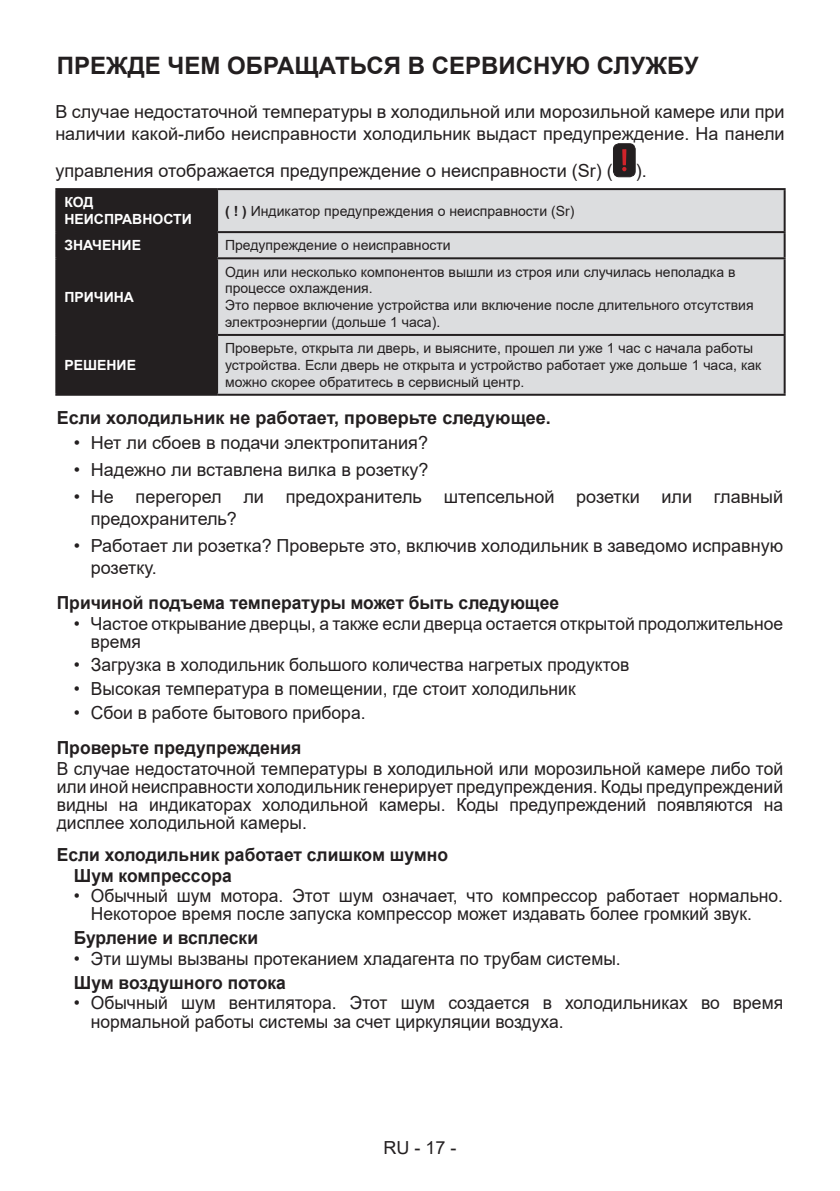
<style>
.page{position:relative;width:840px;height:1191px;background:#fff}
.page>*{position:absolute;margin:0;border:0;box-sizing:border-box;transform-origin:0 0}
.BASLIK_1{font:700 24px "Arial";color:#231f20}
.Madde_noktali{font:18px/18px "Arial";color:#231f20}
.paragraf_yazi{font:18px/18px "Arial";color:#231f20}
.Paragraf_Baslik{font:700 18px "Arial";color:#231f20}
.Tablo_yazi{font:14px/16.8px "Arial";color:#231f20}
.Tablo_yazi-2{font:700 14px/16.8px "Arial";color:#fff}
.s1{font-weight:700}
</style>
<div class="page">
<div style="left:613px;top:144px;width:21px;height:33px;background:#231f20;border-radius:6px"></div>
<div style="left:612px;top:143px;width:23px;height:34px;border:1px solid #231f20;border-radius:6px"></div>
<svg style="left:622px;top:149px;width:4px;height:22px"></svg>
<div style="left:57px;top:190px;width:159px;height:204px;background:#231f20"></div>
<div style="left:218px;top:190px;width:565px;height:204px;background:#dcdddf"></div>
<hr style="left:55px;top:188px;width:162px;height:2px;background:#231f20">
<hr style="left:55px;top:190px;width:2px;height:41px;background:#231f20">
<hr style="left:217px;top:188px;width:568px;height:2px;background:#231f20">
<hr style="left:216px;top:190px;width:2px;height:41px;background:#231f20">
<hr style="left:783px;top:190px;width:2px;height:41px;background:#231f20">
<hr style="left:55px;top:231px;width:162px;height:2px;background:#231f20">
<hr style="left:55px;top:233px;width:2px;height:24px;background:#231f20">
<hr style="left:217px;top:231px;width:568px;height:2px;background:#231f20">
<hr style="left:216px;top:233px;width:2px;height:24px;background:#231f20">
<hr style="left:783px;top:233px;width:2px;height:24px;background:#231f20">
<hr style="left:55px;top:257px;width:162px;height:2px;background:#231f20">
<hr style="left:55px;top:259px;width:2px;height:75px;background:#231f20">
<hr style="left:217px;top:257px;width:568px;height:2px;background:#231f20">
<hr style="left:216px;top:259px;width:2px;height:75px;background:#231f20">
<hr style="left:783px;top:259px;width:2px;height:75px;background:#231f20">
<hr style="left:55px;top:334px;width:162px;height:2px;background:#231f20">
<hr style="left:55px;top:336px;width:2px;height:58px;background:#231f20">
<hr style="left:217px;top:334px;width:568px;height:2px;background:#231f20">
<hr style="left:216px;top:336px;width:2px;height:58px;background:#231f20">
<hr style="left:783px;top:336px;width:2px;height:58px;background:#231f20">
<hr style="left:55px;top:394px;width:162px;height:2px;background:#231f20">
<hr style="left:217px;top:394px;width:568px;height:2px;background:#231f20">
<p class="BASLIK_1" style="left:57px;top:49px;width:643px">ПРЕЖДЕ ЧЕМ ОБРАЩАТЬСЯ В СЕРВИСНУЮ СЛУЖБУ</p>
<p class="paragraf_yazi" style="left:55px;top:101px;width:730px;line-height:21.6px">В случае недостаточной температуры в холодильной или морозильной камере или при наличии какой-либо неисправности холодильник выдаст предупреждение. На панели</p>
<p class="paragraf_yazi" style="left:55px;top:162px;width:559px">управления отображается предупреждение о неисправности (Sr) (</p>
<p class="paragraf_yazi" style="left:635px;top:162px;width:12px">).</p>
<p class="Tablo_yazi-2" style="left:64px;top:194px;width:129px">КОД<br>НЕИСПРАВНОСТИ</p>
<p class="Tablo_yazi" style="left:225px;top:202px;width:350px"><span class="s1">( ! )</span> Индикатор предупреждения о неисправности (Sr)</p>
<p class="Tablo_yazi-2" style="left:64px;top:237px;width:78px">ЗНАЧЕНИЕ</p>
<p class="Tablo_yazi" style="left:225px;top:237px;width:227px">Предупреждение о неисправности</p>
<p class="Tablo_yazi-2" style="left:64px;top:288px;width:71px">ПРИЧИНА</p>
<p class="Tablo_yazi" style="left:225px;top:263px;width:511px">Один или несколько компонентов вышли из строя или случилась неполадка в процессе охлаждения.</p>
<p class="Tablo_yazi" style="left:225px;top:297px;width:530px">Это первое включение устройства или включение после длительного отсутствия электроэнергии (дольше 1 часа).</p>
<p class="Tablo_yazi" style="left:225px;top:340px;width:537px">Проверьте, открыта ли дверь, и выясните, прошел ли уже 1 час с начала работы устройства. Если дверь не открыта и устройство работает уже дольше 1 часа, как можно скорее обратитесь в сервисный центр.</p>
<p class="Paragraf_Baslik" style="left:57px;top:405px;width:495px">Если холодильник не работает, проверьте следующее.</p>
<p class="Madde_noktali" style="left:74px;top:433px;width:355px">• Нет ли сбоев в подачи электропитания?</p>
<p class="Madde_noktali" style="left:74px;top:460px;width:356px">• Надежно ли вставлена вилка в розетку?</p>
<p class="Madde_noktali" style="left:91px;top:486px;width:693px;line-height:21.6px;text-indent:-17px">• Не перегорел ли предохранитель штепсельной розетки или главный предохранитель?</p>
<p class="Madde_noktali" style="left:91px;top:535px;width:693px;line-height:21.6px;text-indent:-17px">• Работает ли розетка? Проверьте это, включив холодильник в заведомо исправную розетку.</p>
<p class="Paragraf_Baslik" style="left:57px;top:590px;width:503px">Причиной подъема температуры может быть следующее</p>
<p class="Madde_noktali" style="left:91px;top:614px;width:693px;text-indent:-17px">• Частое открывание дверцы, а также если дверца остается открытой продолжительное время</p>
<p class="Madde_noktali" style="left:74px;top:656px;width:557px">• Загрузка в холодильник большого количества нагретых продуктов</p>
<p class="Madde_noktali" style="left:74px;top:679px;width:503px">• Высокая температура в помещении, где стоит холодильник</p>
<p class="Madde_noktali" style="left:74px;top:703px;width:293px">• Сбои в работе бытового прибора.</p>
<p class="Paragraf_Baslik" style="left:57px;top:734px;width:246px">Проверьте предупреждения</p>
<p class="paragraf_yazi" style="left:57px;top:759px;width:727px;text-align:justify">В случае недостаточной температуры в холодильной или морозильной камере либо той или иной неисправности холодильник генерирует предупреждения. Коды предупреждений видны на индикаторах холодильной камеры. Коды предупреждений появляются на дисплее холодильной камеры.</p>
<p class="Paragraf_Baslik" style="left:57px;top:841px;width:392px">Если холодильник работает слишком шумно</p>
<p class="Paragraf_Baslik" style="left:74px;top:862px;width:159px">Шум компрессора</p>
<p class="Madde_noktali" style="left:91px;top:887px;width:693px;text-indent:-17px">• Обычный шум мотора. Этот шум означает, что компрессор работает нормально.<br>Некоторое время после запуска компрессор может издавать более громкий звук.</p>
<p class="Paragraf_Baslik" style="left:74px;top:925px;width:186px">Бурление и всплески</p>
<p class="Madde_noktali" style="left:74px;top:949px;width:548px">• Эти шумы вызваны протеканием хладагента по трубам системы.</p>
<p class="Paragraf_Baslik" style="left:74px;top:969px;width:213px">Шум воздушного потока</p>
<p class="Madde_noktali" style="left:91px;top:994px;width:693px;text-indent:-17px">• Обычный шум вентилятора. Этот шум создается в холодильниках во время нормальной работы системы за счет циркуляции воздуха.</p>
<p class="Tablo_yazi-2" style="left:64px;top:357px;width:73px">РЕШЕНИЕ</p>
<p class="paragraf_yazi" style="left:383px;top:1138px;width:75px">RU - 17 -</p>
</div>
